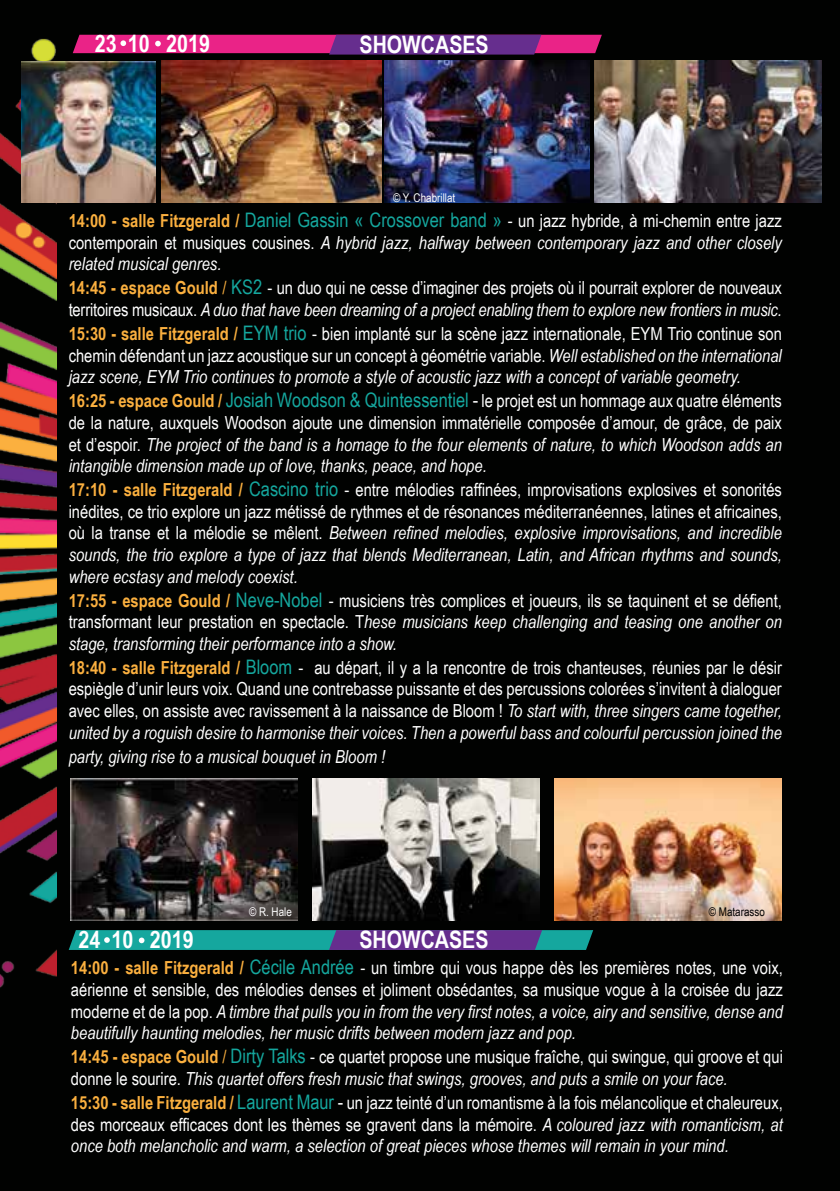
<style>
.page{position:relative;width:840px;height:1191px;background:#fff}
.page>*{position:absolute;margin:0;border:0;box-sizing:border-box;transform-origin:0 0}
.t1{font:700 24px "Arial Narrow";color:#fff}
.t2{font:18px/21.6px "Arial Narrow";color:#fff;text-align:justify}
.t3{font:italic 18px/21.6px "Arial Narrow";color:#fff;text-align:justify}
.t4{font:12px "Arial Narrow";color:#fff}
.t5{font:12px "Arial Narrow";color:#000}
.s1{font-weight:700;font-style:normal;color:#fbb03f}
.s2{font-style:normal;font-size:20px;color:#15a79e}
.s3{font-style:normal}
.s4{font-weight:700;color:#fbb03f}
.s5{color:#fbb03f}
.s6{font-size:20px;color:#15a79e}
.s7{font-style:italic}
.s8{font-size:20px}
</style>
<div class="page">
<div style="left:0;top:0;width:839px;height:1191px;background:#010201"></div>
<img style="left:0;top:38px;width:57px;height:950px">
<svg style="left:73px;top:35px;width:528px;height:20px"></svg>
<img style="left:21px;top:62px;width:134px;height:141px">
<img style="left:162px;top:61px;width:219px;height:142px">
<img style="left:384px;top:61px;width:205px;height:142px">
<img style="left:594px;top:61px;width:227px;height:142px">
<img style="left:71px;top:778px;width:227px;height:142px">
<img style="left:313px;top:778px;width:226px;height:142px">
<img style="left:554px;top:778px;width:227px;height:142px">
<svg style="left:69px;top:930px;width:524px;height:20px"></svg>
<h1 class="t1" style="left:95px;top:25px;width:116px">23 10 2019</h1>
<h1 class="t1" style="left:359px;top:26px;width:131px">SHOWCASES</h1>
<p class="t4" style="left:393px;top:188px;width:64px">© Y. Chabrillat</p>
<p class="t3" style="left:69px;top:210px;width:714px"><span class="s1">14:00 - salle Fitzgerald /</span> <span class="s2">Daniel Gassin « Crossover band »</span> <span class="s3">- un jazz hybride, à mi-chemin entre jazz contemporain et musiques cousines.</span> A hybrid jazz, halfway between contemporary jazz and other closely related musical genres.</p>
<p class="t2" style="left:69px;top:277px;width:714px"><span class="s4">14:45 - espace Gould</span> <span class="s5">/</span> <span class="s6">KS2</span> - un duo qui ne cesse d’imaginer des projets où il pourrait explorer de nouveaux territoires musicaux. <span class="s7">A duo that have been dreaming of a project enabling them to explore new frontiers in music.</span></p>
<p class="t2" style="left:69px;top:322px;width:714px"><span class="s4">15:30 - salle Fitzgerald /</span> <span class="s6">EYM trio</span> - bien implanté sur la scène jazz internationale, EYM Trio continue son chemin défendant un jazz acoustique sur un concept à géométrie variable. <span class="s7">Well established on the international jazz scene, EYM Trio continues to promote a style of acoustic jazz with a concept of variable geometry.</span></p>
<p class="t2" style="left:69px;top:389px;width:714px"><span class="s4">16:25 - espace Gould /</span> <span class="s6">Josiah Woodson &amp; Quintessentiel</span> <span class="s8">-</span> le projet est un hommage aux quatre éléments de la nature, auxquels Woodson ajoute une dimension immatérielle composée d’amour, de grâce, de paix et d’espoir. <span class="s7">The project of the band is a homage to the four elements of nature, to which Woodson adds an intangible dimension made up of love, thanks, peace, and hope.</span></p>
<p class="t2" style="left:69px;top:478px;width:714px"><span class="s4">17:10 - salle Fitzgerald /</span> <span class="s6">Cascino trio</span> - entre mélodies raffinées, improvisations explosives et sonorités inédites, ce trio explore un jazz métissé de rythmes et de résonances méditerranéennes, latines et africaines, où la transe et la mélodie se mêlent. <span class="s7">Between refined melodies, explosive improvisations, and incredible sounds, the trio explore a type of jazz that blends Mediterranean, Latin, and African rhythms and sounds, where ecstasy and melody coexist.</span></p>
<p class="t2" style="left:69px;top:589px;width:714px"><span class="s4">17:55 - espace Gould /</span> <span class="s6">Neve-Nobel</span> - musiciens très complices et joueurs, ils se taquinent et se défient, transformant leur prestation en spectacle. T<span class="s7">hese musicians keep challenging and teasing one another on stage, transforming their performance into a show.</span></p>
<p class="t2" style="left:69px;top:656px;width:714px"><span class="s4">18:40 - salle Fitzgerald /</span> <span class="s6">Bloom</span> - au départ, il y a la rencontre de trois chanteuses, réunies par le désir espiègle d’unir leurs voix. Quand une contrebasse puissante et des percussions colorées s’invitent à dialoguer avec elles, on assiste avec ravissement à la naissance de Bloom ! <span class="s7">To start with, three singers came together, united by a roguish desire to harmonise their voices. Then a powerful bass and colourful percussion joined the</span></p>
<p class="t3" style="left:69px;top:745px;width:318px">party, giving rise to a musical bouquet in Bloom !</p>
<p class="t4" style="left:249px;top:903px;width:44px">© R. Hale</p>
<p class="t5" style="left:708px;top:903px;width:57px">© Matarasso</p>
<h1 class="t1" style="left:359px;top:921px;width:131px">SHOWCASES</h1>
<p class="t2" style="left:71px;top:956px;width:713px"><span class="s4">14:00 - salle Fitzgerald /</span> <span class="s6">Cécile Andrée</span> - un timbre qui vous happe dès les premières notes, une voix, aérienne et sensible, des mélodies denses et joliment obsédantes, sa musique vogue à la croisée du jazz moderne et de la pop. <span class="s7">A timbre that pulls you in from the very first notes, a voice, airy and sensitive, dense and beautifully haunting melodies, her music drifts between modern jazz and pop.</span></p>
<p class="t2" style="left:71px;top:1045px;width:713px"><span class="s4">14:45 - espace Gould</span> <span class="s5">/</span> <span class="s6">Dirty Talks</span> - ce quartet propose une musique fraîche, qui swingue, qui groove et qui donne le sourire. <span class="s7">This quartet offers fresh music that swings, grooves, and puts a smile on your face.</span></p>
<p class="t2" style="left:71px;top:1091px;width:713px"><span class="s4">15:30 - salle Fitzgerald /</span> <span class="s6">Laurent Maur</span> <span class="s8">-</span> un jazz teinté d’un romantisme à la fois mélancolique et chaleureux, des morceaux efficaces dont les thèmes se gravent dans la mémoire. <span class="s7">A coloured jazz with romanticism, at once both melancholic and warm, a selection of great pieces whose themes will remain in your mind.</span></p>
<h1 class="t1" style="left:79px;top:921px;width:116px">24 10 2019</h1>
</div>
